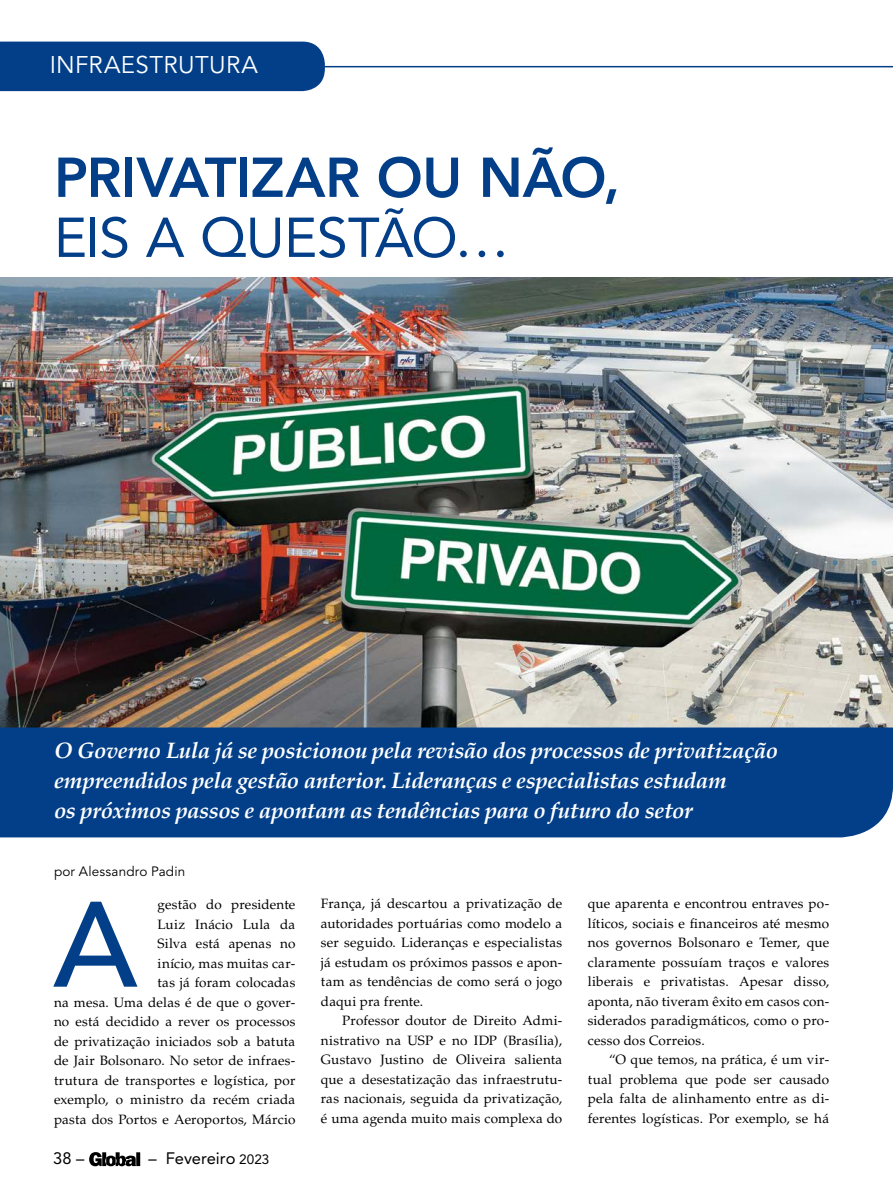
<style>
.page{position:relative;width:893px;height:1191px;background:#fff}
.page>*{position:absolute;margin:0;border:0;box-sizing:border-box;transform-origin:0 0}
.t1{font:500 120px "Avenir";color:#023f88}
.t2{font:800 55.5px "Avenir";letter-spacing:-.01em;color:#023f88}
.t3{font:55.5px "Avenir";letter-spacing:-.015em;color:#023f88}
.t4{font:24px "Avenir";letter-spacing:.015em;color:#fff}
.t5{font:italic 700 22.5px/30px "Palatino";letter-spacing:-.02em;color:#fff}
.t6{font:16.5px "Avenir";letter-spacing:-.005em;color:#000}
.t7{font:13.5px/19.5px "Palatino";letter-spacing:.015em;color:#000;text-align:justify}
.t8{font:13.5px "Avenir";letter-spacing:.01em;color:#000}
.s1{font-size:13.5px}
</style>
<div class="page">
<svg style="left:89px;top:1152px;width:51px;height:14px"></svg>
<img style="left:0;top:278px;width:893px;height:449px">
<hr style="left:0;top:66px;width:893px;height:1px;background:#023f88">
<div style="left:0;top:727px;width:893px;height:110px;background:#023f88"></div>
<div style="left:0;top:42px;width:325px;height:49px;background:#023f88"></div>
<h3 class="t4" style="left:50px;top:51px;width:210px">INFRAESTRUTURA</h3>
<h2 class="t2" style="left:54px;top:145px;width:568px">PRIVATIZAR OU NÃO,</h2>
<h2 class="t3" style="left:54px;top:205px;width:457px">EIS A QUESTÃO…</h2>
<h3 class="t5" style="left:54px;top:735px;width:726px">O Governo Lula já se posicionou pela revisão dos processos de privatização empreendidos pela gestão anterior. Lideranças e especialistas estudam<br>os próximos passos e apontam as tendências para o futuro do setor</h3>
<p class="t8" style="left:54px;top:863px;width:133px">por Alessandro Padin</p>
<h1 class="t1" style="left:53px;top:875px;width:86px">A</h1>
<p class="t7" style="left:54px;top:895px;width:243px;text-align:right">gestão do presidente<br>Luiz Inácio Lula da<br>Silva está apenas no<br>início, mas muitas car-<br>tas já foram colocadas<br>na mesa. Uma delas é de que o gover&shy;no está decidido a rever os processos de privatização iniciados sob a batuta de Jair Bolsonaro. No setor de infraes&shy;trutura de transportes e logística, por exemplo, o ministro da recém criada pasta dos Portos e Aeroportos, Márcio</p>
<p class="t7" style="left:321px;top:894px;width:243px">França, já descartou a privatização de autoridades portuárias como modelo a ser seguido. Lideranças e especialistas já estudam os próximos passos e apon&shy;tam as tendências de como será o jogo daqui pra frente.</p>
<p class="t7" style="left:321px;top:1011px;width:243px;text-indent:21px">Professor doutor de Direito Admi&shy;nistrativo na USP e no IDP (Brasília), Gustavo Justino de Oliveira salienta que a desestatização das infraestrutu&shy;ras nacionais, seguida da privatização, é uma agenda muito mais complexa do</p>
<p class="t6" style="left:53px;top:1148px;width:33px">38 –</p>
<p class="t6" style="left:148px;top:1148px;width:123px">– Fevereiro <span class="s1">2023</span></p>
<p class="t7" style="left:588px;top:894px;width:243px">que aparenta e encontrou entraves po&shy;líticos, sociais e financeiros até mesmo nos governos Bolsonaro e Temer, que claramente possuíam traços e valores liberais e privatistas. Apesar disso, aponta, não tiveram êxito em casos con&shy;siderados paradigmáticos, como o pro&shy;cesso dos Correios.</p>
<p class="t7" style="left:588px;top:1050px;width:243px;text-indent:21px">“O que temos, na prática, é um vir&shy;tual problema que pode ser causado pela falta de alinhamento entre as di&shy;ferentes logísticas. Por exemplo, se há</p>
</div>
